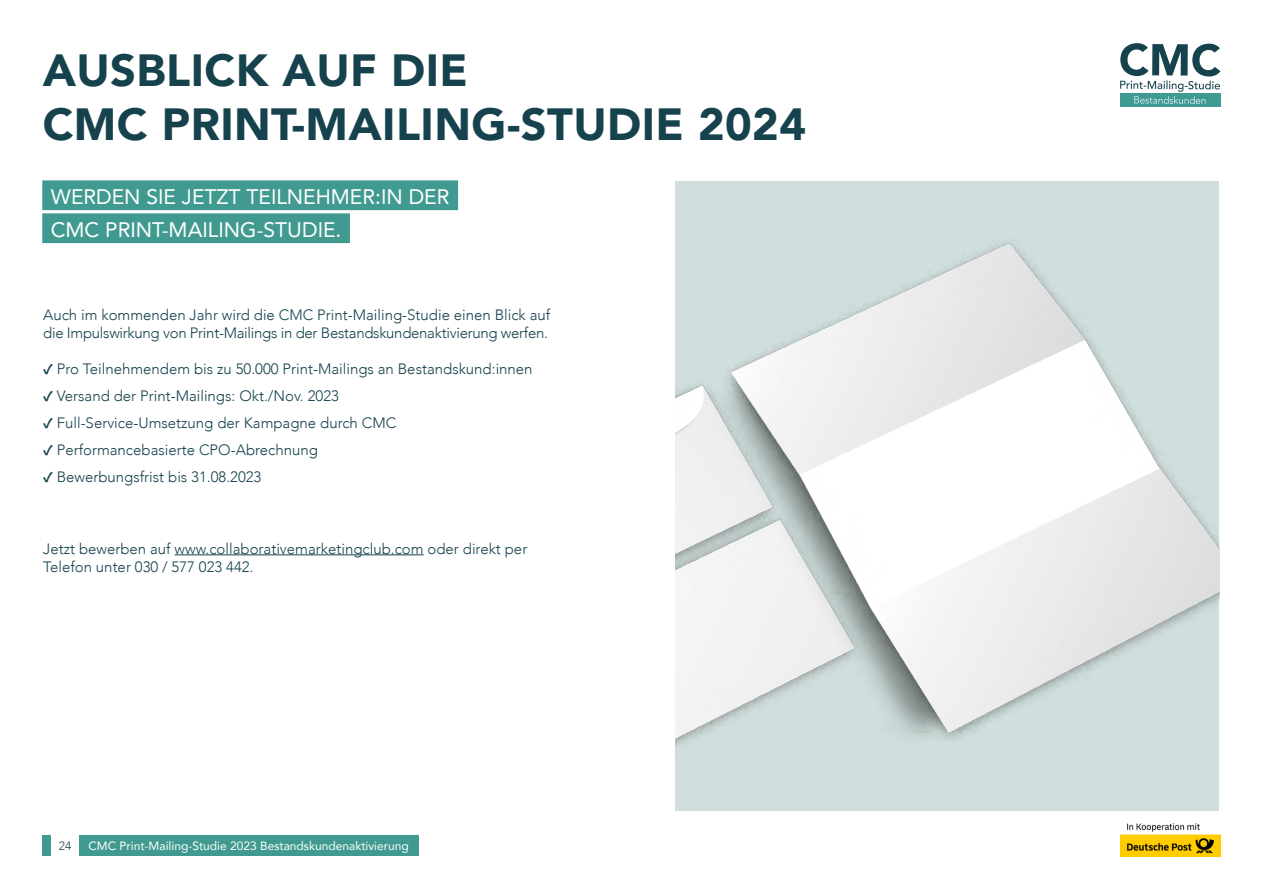
<style>
.page{position:relative;width:1263px;height:893px;background:#fff}
.page>*{position:absolute;margin:0;border:0;box-sizing:border-box;transform-origin:0 0}
.t1{font:900 45px/54px "Avenir";letter-spacing:.01em;color:#16424e}
.t2{font:21px/33px "Avenir";color:#fff}
.t3{font:300 15px/18px "Avenir";color:#16424e}
.t4{font:300 15px/18px "Avenir";letter-spacing:-.02em;color:#16424e}
.t5{font:12px "Avenir";color:#fff}
.t6{font:300 12px "Avenir";color:#16424e}
.s1{font-family:"Source Sans Variable";font-weight:400}
</style>
<div class="page">
<div style="left:1120px;top:93px;width:100px;height:14px;background:#3f9a91"></div>
<svg style="left:1120px;top:43px;width:100px;height:61px"></svg>
<img style="left:1120px;top:823px;width:100px;height:33px">
<div style="left:79px;top:835px;width:340px;height:21px;background:#419a90"></div>
<div style="left:43px;top:835px;width:8px;height:21px;background:#419a90"></div>
<img style="left:675px;top:181px;width:544px;height:630px">
<hr style="left:175px;top:554px;width:249px;height:1px;background:#16424e">
<div style="left:42px;top:180px;width:416px;height:30px;background:#419a90"></div>
<div style="left:42px;top:213px;width:308px;height:30px;background:#419a90"></div>
<h1 class="t1" style="left:43px;top:42px;width:765px">AUSBLICK AUF DIE<br>CMC PRINT-MAILING-STUDIE 2024</h1>
<h2 class="t2" style="left:51px;top:179px;width:400px">WERDEN SIE JETZT TEILNEHMER:IN DER<br>CMC PRINT-MAILING-STUDIE.</h2>
<p class="t4" style="left:43px;top:306px;width:509px">Auch im kommenden Jahr wird die CMC Print-Mailing-Studie einen Blick auf die Impulswirkung von Print-Mailings in der Bestandskundenaktivierung werfen.</p>
<p class="t3" style="left:43px;top:360px;width:491px"><span class="s1">✓</span> Pro Teilnehmendem bis zu 50.000 Print-Mailings an Bestandskund:innen</p>
<p class="t3" style="left:43px;top:387px;width:297px"><span class="s1">✓</span> Versand der Print-Mailings: Okt./Nov. 2023</p>
<p class="t3" style="left:43px;top:414px;width:355px"><span class="s1">✓</span> Full-Service-Umsetzung der Kampagne durch CMC</p>
<p class="t3" style="left:43px;top:441px;width:276px"><span class="s1">✓</span> Performancebasierte CPO-Abrechnung</p>
<p class="t3" style="left:43px;top:468px;width:220px"><span class="s1">✓</span> Bewerbungsfrist bis 31.08.2023</p>
<p class="t3" style="left:43px;top:540px;width:486px">Jetzt bewerben auf www.collaborativemarketingclub.com oder direkt per<br>Telefon unter 030 / 577 023 442.</p>
<p class="t6" style="left:59px;top:839px;width:14px">24</p>
<p class="t5" style="left:88px;top:836px;width:322px">CMC Print-Mailing-Studie 2023 Bestandskundenaktivierung</p>
</div>
